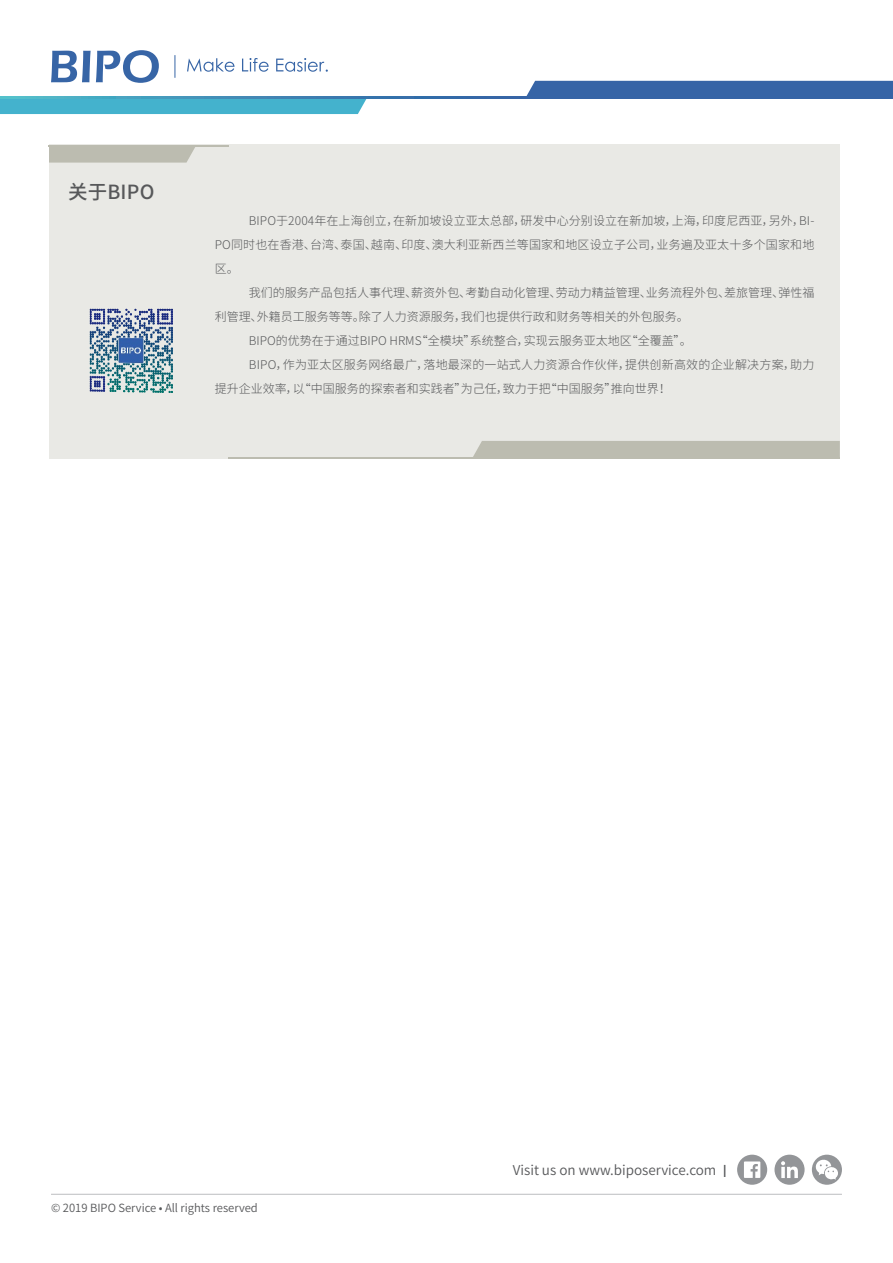
<style>
.page{position:relative;width:893px;height:1263px;background:#fff}
.page>*{position:absolute;margin:0;border:0;box-sizing:border-box;transform-origin:0 0}
.Subhead{font:500 19.5px "Source Han Sans CN";letter-spacing:.01em;color:#57585a}
.t1{font:13.5px "Source Han Sans CN";color:#57585a}
.正文f{font:300 12px/24px "Source Han Sans CN";letter-spacing:.005em;color:#57585a}
.t2{font:11.25px "Source Han Sans CN";color:#57585a}
.s1{font-size:16.5px}
</style>
<div class="page">
<svg style="left:51px;top:50px;width:108px;height:33px"></svg>
<svg style="left:187px;top:58px;width:48px;height:14px"></svg>
<svg style="left:242px;top:58px;width:27px;height:14px"></svg>
<svg style="left:276px;top:58px;width:52px;height:14px"></svg>
<svg style="left:175px;top:55px;width:1px;height:23px"></svg>
<hr style="left:51px;top:1194px;width:791px;height:1px;background:#bcbdc0">
<svg style="left:0;top:98px;width:367px;height:16px;background:#46b1cc"></svg>
<div style="left:526px;top:81px;width:367px;height:15px;background:#3664a6"></div>
<svg style="left:0;top:96px;width:893px;height:2px;background:#3b7aaf"></svg>
<div style="left:774px;top:1155px;width:31px;height:30px;background:#939598;border-radius:50%"></div>
<svg style="left:781px;top:1161px;width:17px;height:17px"></svg>
<div style="left:737px;top:1155px;width:30px;height:30px;background:#939598;border-radius:50%"></div>
<svg style="left:744px;top:1161px;width:16px;height:17px"></svg>
<div style="left:812px;top:1155px;width:30px;height:30px;background:#939598;border-radius:50%"></div>
<svg style="left:815px;top:1159px;width:24px;height:21px"></svg>
<div style="left:49px;top:145px;width:791px;height:314px;background:#e9e9e5"></div>
<div style="left:473px;top:441px;width:367px;height:16px;background:#bcbcb0"></div>
<hr style="left:229px;top:457px;width:611px;height:2px;background:#bcbcb0">
<svg style="left:49px;top:147px;width:146px;height:16px;background:#bebeb2"></svg>
<hr style="left:49px;top:145px;width:180px;height:2px;background:#bcbcb0">
<img style="left:89px;top:308px;width:83px;height:85px">
<p class="Subhead" style="left:68px;top:181px;width:88px">关于BIPO</p>
<p class="正文f" style="left:215px;top:208px;width:601px;text-align:justify;text-indent:34px">BIPO于2004年在上海创立，在新加坡设立亚太总部，研发中心分别设立在新加坡，上海，印度尼西亚，另外，BI-PO同时也在香港、台湾、泰国、越南、印度、澳大利亚新西兰等国家和地区设立子公司，业务遍及亚太十多个国家和地区。</p>
<p class="正文f" style="left:215px;top:280px;width:601px;text-indent:34px">我们的服务产品包括人事代理、薪资外包、考勤自动化管理、劳动力精益管理、业务流程外包、差旅管理、弹性福利管理、外籍员工服务等等。除了人力资源服务，我们也提供行政和财务等相关的外包服务。</p>
<p class="正文f" style="left:249px;top:328px;width:445px">BIPO的优势在于通过BIPO HRMS“全模块”系统整合，实现云服务亚太地区“全覆盖”。</p>
<p class="正文f" style="left:215px;top:352px;width:601px;text-indent:34px">BIPO，作为亚太区服务网络最广，落地最深的一站式人力资源合作伙伴，提供创新高效的企业解决方案，助力提升企业效率，以“中国服务的探索者和实践者”为己任，致力于把“中国服务”推向世界！</p>
<p class="t1" style="left:513px;top:1162px;width:216px">Visit us on www.biposervice.com <span class="s1">I</span></p>
<p class="t2" style="left:51px;top:1202px;width:208px">© 2019 BIPO Service • All rights reserved</p>
</div>
